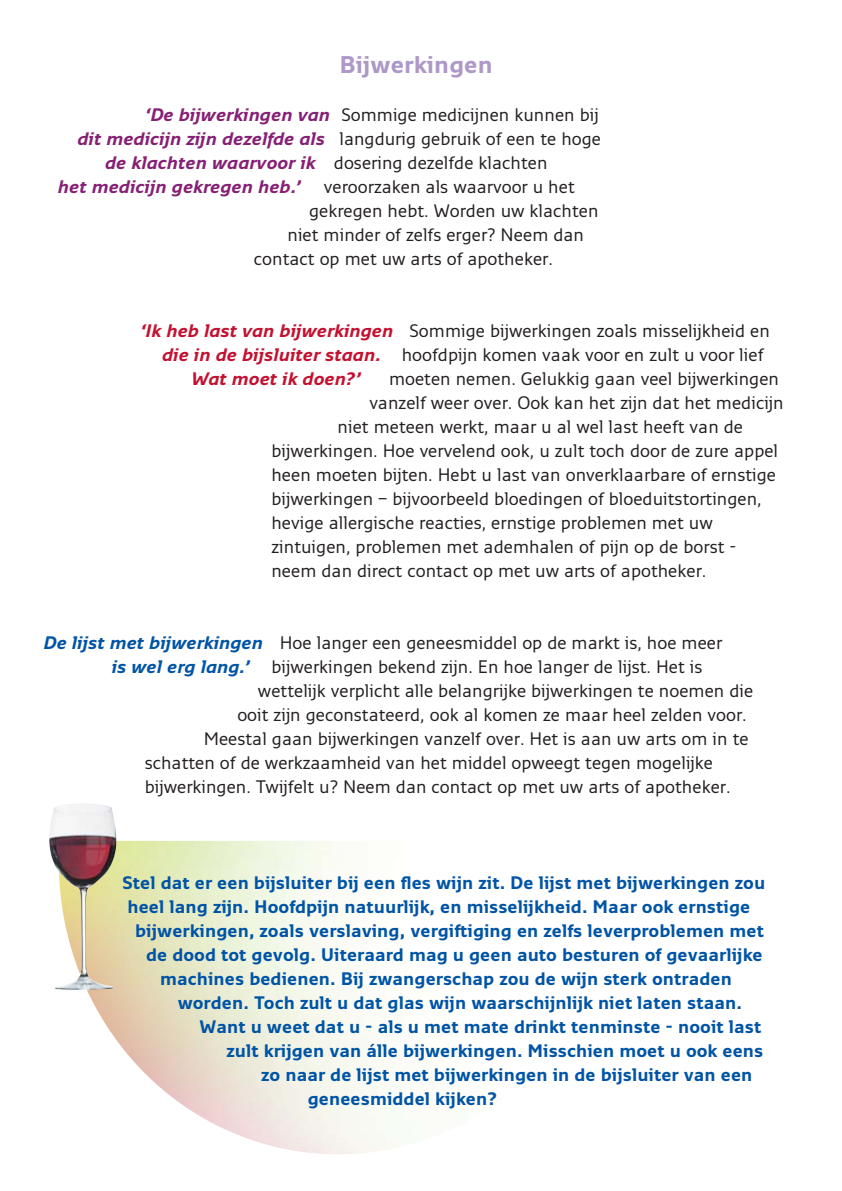
<style>
.page{position:relative;width:842px;height:1191px;background:#fff}
.page>*{position:absolute;margin:0;border:0;box-sizing:border-box;transform-origin:0 0}
.t1{font:700 24px "Monitor";color:#ad98c8}
.t2{font:18px "Monitor";color:#231f20}
.t3{font:700 18px "Monitor";color:#0054a6}
.t4{font:italic 700 18px "Monitor";color:#862074}
.t5{font:italic 700 18px "Monitor";color:#c41130}
.t6{font:italic 700 18px/24px "Monitor";color:#0054a6}
</style>
<div class="page">
<img style="left:49px;top:804px;width:68px;height:185px">
<h1 class="t1" style="left:340px;top:55px;width:155px">Bijwerkingen</h1>
<p class="t2" style="left:341px;top:108px;width:259px">Sommige medicijnen kunnen bij</p>
<p class="t2" style="left:339px;top:132px;width:263px">langdurig gebruik of een te hoge</p>
<p class="t2" style="left:334px;top:156px;width:215px">dosering dezelfde klachten</p>
<p class="t2" style="left:324px;top:180px;width:252px">veroorzaken als waarvoor u het</p>
<p class="t2" style="left:309px;top:204px;width:291px">gekregen hebt. Worden uw klachten</p>
<p class="t2" style="left:287px;top:228px;width:298px">niet minder of zelfs erger? Neem dan</p>
<p class="t2" style="left:254px;top:252px;width:301px">contact op met uw arts of apotheker.</p>
<p class="t4" style="left:145px;top:108px;width:187px">‘De bijwerkingen van</p>
<p class="t4" style="left:77px;top:132px;width:249px">dit medicijn zijn dezelfde als</p>
<p class="t4" style="left:105px;top:156px;width:212px">de klachten waarvoor ik</p>
<p class="t4" style="left:58px;top:180px;width:245px">het medicijn gekregen heb.’</p>
<p class="t2" style="left:410px;top:324px;width:362px">Sommige bijwerkingen zoals misselijkheid en</p>
<p class="t2" style="left:402px;top:348px;width:363px">hoofdpijn komen vaak voor en zult u voor lief</p>
<p class="t2" style="left:389px;top:372px;width:392px">moeten nemen. Gelukkig gaan veel bijwerkingen</p>
<p class="t2" style="left:369px;top:396px;width:416px">vanzelf weer over. Ook kan het zijn dat het medicijn</p>
<p class="t2" style="left:338px;top:420px;width:407px">niet meteen werkt, maar u al wel last heeft van de</p>
<p class="t2" style="left:271px;top:444px;width:508px">bijwerkingen. Hoe vervelend ook, u zult toch door de zure appel</p>
<p class="t2" style="left:271px;top:468px;width:506px">heen moeten bijten. Hebt u last van onverklaarbare of ernstige</p>
<p class="t2" style="left:271px;top:492px;width:492px">bijwerkingen – bijvoorbeeld bloedingen of bloeduitstortingen,</p>
<p class="t2" style="left:271px;top:516px;width:443px">hevige allergische reacties, ernstige problemen met uw</p>
<p class="t2" style="left:271px;top:540px;width:466px">zintuigen, problemen met ademhalen of pijn op de borst -</p>
<p class="t2" style="left:271px;top:564px;width:436px">neem dan direct contact op met uw arts of apotheker.</p>
<p class="t5" style="left:140px;top:324px;width:255px">‘Ik heb last van bijwerkingen</p>
<p class="t5" style="left:162px;top:348px;width:220px">die in de bijsluiter staan.</p>
<p class="t5" style="left:192px;top:372px;width:171px">Wat moet ik doen?’</p>
<p class="t6" style="left:112px;top:632px;width:153px;text-indent:-68px">De lijst met bijwerkingen is wel erg lang.’</p>
<p class="t2" style="left:280px;top:636px;width:444px">Hoe langer een geneesmiddel op de markt is, hoe meer</p>
<p class="t2" style="left:271px;top:660px;width:433px">bijwerkingen bekend zijn. En hoe langer de lijst. Het is</p>
<p class="t2" style="left:258px;top:684px;width:497px">wettelijk verplicht alle belangrijke bijwerkingen te noemen die</p>
<p class="t2" style="left:237px;top:708px;width:511px">ooit zijn geconstateerd, ook al komen ze maar heel zelden voor.</p>
<p class="t2" style="left:204px;top:732px;width:546px">Meestal gaan bijwerkingen vanzelf over. Het is aan uw arts om in te</p>
<p class="t2" style="left:145px;top:756px;width:570px">schatten of de werkzaamheid van het middel opweegt tegen mogelijke</p>
<p class="t2" style="left:145px;top:780px;width:587px">bijwerkingen. Twijfelt u? Neem dan contact op met uw arts of apotheker.</p>
<p class="t3" style="left:122px;top:876px;width:644px">Stel dat er een bijsluiter bij een fles wijn zit. De lijst met bijwerkingen zou</p>
<p class="t3" style="left:128px;top:900px;width:624px">heel lang zijn. Hoofdpijn natuurlijk, en misselijkheid. Maar ook ernstige</p>
<p class="t3" style="left:135px;top:924px;width:630px">bijwerkingen, zoals verslaving, vergiftiging en zelfs leverproblemen met</p>
<p class="t3" style="left:146px;top:948px;width:618px">de dood tot gevolg. Uiteraard mag u geen auto besturen of gevaarlijke</p>
<p class="t3" style="left:160px;top:972px;width:573px">machines bedienen. Bij zwangerschap zou de wijn sterk ontraden</p>
<p class="t3" style="left:178px;top:996px;width:566px">worden. Toch zult u dat glas wijn waarschijnlijk niet laten staan.</p>
<p class="t3" style="left:200px;top:1020px;width:563px">Want u weet dat u - als u met mate drinkt tenminste - nooit last</p>
<p class="t3" style="left:227px;top:1044px;width:538px">zult krijgen van álle bijwerkingen. Misschien moet u ook eens</p>
<p class="t3" style="left:261px;top:1068px;width:493px">zo naar de lijst met bijwerkingen in de bijsluiter van een</p>
<p class="t3" style="left:308px;top:1092px;width:191px">geneesmiddel kijken?</p>
</div>
